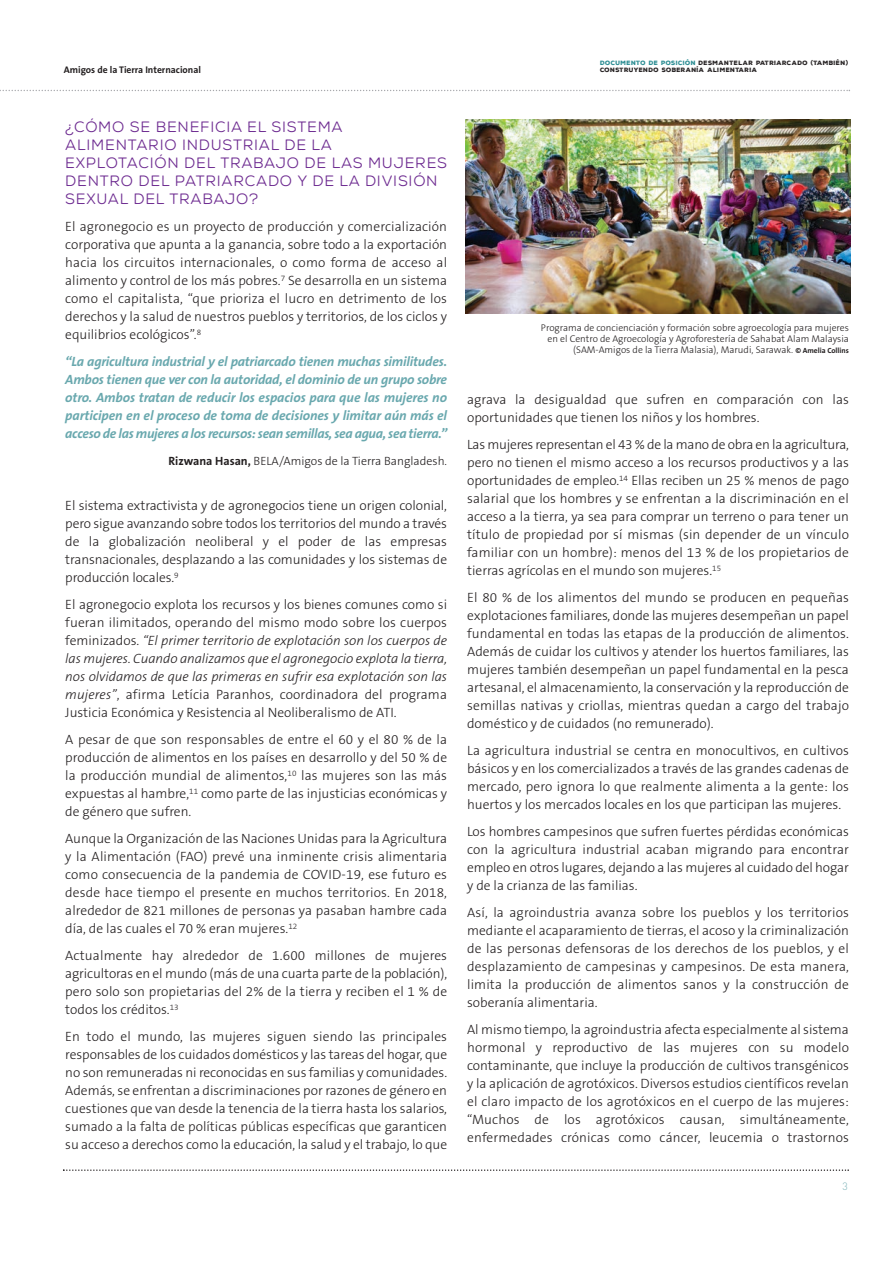
<style>
.page{position:relative;width:893px;height:1263px;background:#fff}
.page>*{position:absolute;margin:0;border:0;box-sizing:border-box;transform-origin:0 0}
.t1{font:15px/18px "Nexa Rust Sans";letter-spacing:.05em;color:#6e2c91}
.t2{font:300 13.5px/18px "The Sans B3";color:#231f20;text-align:justify}
.t3{font:italic 700 13.5px/18px "The Sans B7";letter-spacing:-.025em;color:#69a8ae;text-align:justify}
.t4{font:300 12px "The Sans B3";color:#231f20}
.t5{font:300 9.75px/11.2px "The Sans B3";color:#231f20;text-align:right}
.t6{font:700 9.6px "The Sans B7";color:#231f20}
.t7{font:6px/6.8px "Nexa Rust Sans Black 01";letter-spacing:.05em;color:#231f20}
.s1{color:#2a8c92}
.s2{font-family:"The Sans B7";font-weight:700}
.s3{font-style:italic}
.s4{font-family:"The Sans B7";font-weight:700;font-size:7.5px}
</style>
<div class="page">
<svg style="left:63px;top:1169px;width:786px;height:2px"></svg>
<svg style="left:0;top:90px;width:850px;height:1px"></svg>
<img style="left:466px;top:119px;width:384px;height:195px">
<p class="t6" style="left:64px;top:66px;width:139px">Amigos de la Tierra Internacional</p>
<p class="t7" style="left:600px;top:60px;width:249px"><span class="s1">DOCUMENTO DE POSICIÓN</span> DESMANTELAR PATRIARCADO (TAMBIÉN)<br>CONSTRUYENDO SOBERANÍA ALIMENTARIA</p>
<p class="t1" style="left:65px;top:118px;width:383px">¿CÓMO SE BENEFICIA EL SISTEMA<br>ALIMENTARIO INDUSTRIAL DE LA<br>EXPLOTACIÓN DEL TRABAJO DE LAS MUJERES<br>DENTRO DEL PATRIARCADO Y DE LA DIVISIÓN<br>SEXUAL DEL TRABAJO?</p>
<p class="t2" style="left:65px;top:219px;width:383px">El agronegocio es un proyecto de producción y comercialización corporativa que apunta a la ganancia, sobre todo a la exportación hacia los circuitos internacionales, o como forma de acceso al alimento y control de los más pobres.<sup>7</sup> Se desarrolla en un sistema como el capitalista, “que prioriza el lucro en detrimento de los derechos y la salud de nuestros pueblos y territorios, de los ciclos y equilibrios ecológicos”.<sup>8</sup></p>
<p class="t3" style="left:65px;top:353px;width:383px">“La agricultura industrial y el patriarcado tienen muchas similitudes.<br>Ambos tienen que ver con la autoridad, el dominio de un grupo sobre otro. Ambos tratan de reducir los espacios para que las mujeres no participen en el proceso de toma de decisiones y limitar aún más el acceso de las mujeres a los recursos: sean semillas, sea agua, sea tierra.”</p>
<p class="t4" style="left:168px;top:456px;width:280px"><span class="s2">Rizwana Hasan,</span> BELA/Amigos de la Tierra Bangladesh.</p>
<p class="t2" style="left:65px;top:498px;width:383px">El sistema extractivista y de agronegocios tiene un origen colonial, pero sigue avanzando sobre todos los territorios del mundo a través de la globalización neoliberal y el poder de las empresas transnacionales, desplazando a las comunidades y los sistemas de producción locales.<sup>9</sup></p>
<p class="t2" style="left:65px;top:597px;width:383px">El agronegocio explota los recursos y los bienes comunes como si fueran ilimitados, operando del mismo modo sobre los cuerpos feminizados. <span class="s3">“El primer territorio de explotación son los cuerpos de las mujeres. Cuando analizamos que el agronegocio explota la tierra, nos olvidamos de que las primeras en sufrir esa explotación son las mujeres”</span>, afirma Letícia Paranhos, coordinadora del programa Justicia Económica y Resistencia al Neoliberalismo de ATI.</p>
<p class="t2" style="left:65px;top:732px;width:383px">A pesar de que son responsables de entre el 60 y el 80 % de la producción de alimentos en los países en desarrollo y del 50 % de la producción mundial de alimentos,<sup>10</sup> las mujeres son las más expuestas al hambre,<sup>11</sup> como parte de las injusticias económicas y de género que sufren.</p>
<p class="t2" style="left:65px;top:831px;width:383px">Aunque la Organización de las Naciones Unidas para la Agricultura y la Alimentación (FAO) prevé una inminente crisis alimentaria como consecuencia de la pandemia de COVID-19, ese futuro es desde hace tiempo el presente en muchos territorios. En 2018, alrededor de 821 millones de personas ya pasaban hambre cada día, de las cuales el 70 % eran mujeres.<sup>12</sup></p>
<p class="t2" style="left:65px;top:948px;width:383px">Actualmente hay alrededor de 1.600 millones de mujeres agricultoras en el mundo (más de una cuarta parte de la población), pero solo son propietarias del 2% de la tierra y reciben el 1 % de todos los créditos.<sup>13</sup></p>
<p class="t2" style="left:65px;top:1029px;width:383px">En todo el mundo, las mujeres siguen siendo las principales responsables de los cuidados domésticos y las tareas del hogar, que no son remuneradas ni reconocidas en sus familias y comunidades.<br>Además, se enfrentan a discriminaciones por razones de género en cuestiones que van desde la tenencia de la tierra hasta los salarios, sumado a la falta de políticas públicas específicas que garanticen su acceso a derechos como la educación, la salud y el trabajo, lo que</p>
<p class="t5" style="left:541px;top:323px;width:309px">Programa de concienciación y formación sobre agroecología para mujeres en el Centro de Agroecología y Agroforestería de Sahabat Alam Malaysia (SAM-Amigos de la Tierra Malasia), Marudi, Sarawak. <span class="s4">© Amelia Collins</span></p>
<p class="t2" style="left:467px;top:391px;width:383px">agrava la desigualdad que sufren en comparación con las oportunidades que tienen los niños y los hombres.</p>
<p class="t2" style="left:467px;top:436px;width:383px">Las mujeres representan el 43 % de la mano de obra en la agricultura, pero no tienen el mismo acceso a los recursos productivos y a las oportunidades de empleo.<sup>14</sup> Ellas reciben un 25 % menos de pago salarial que los hombres y se enfrentan a la discriminación en el acceso a la tierra, ya sea para comprar un terreno o para tener un título de propiedad por sí mismas (sin depender de un vínculo familiar con un hombre): menos del 13 % de los propietarios de tierras agrícolas en el mundo son mujeres.<sup>15</sup></p>
<p class="t2" style="left:467px;top:590px;width:383px">El 80 % de los alimentos del mundo se producen en pequeñas explotaciones familiares, donde las mujeres desempeñan un papel fundamental en todas las etapas de la producción de alimentos.<br>Además de cuidar los cultivos y atender los huertos familiares, las mujeres también desempeñan un papel fundamental en la pesca artesanal, el almacenamiento, la conservación y la reproducción de semillas nativas y criollas, mientras quedan a cargo del trabajo doméstico y de cuidados (no remunerado).</p>
<p class="t2" style="left:467px;top:742px;width:383px">La agricultura industrial se centra en monocultivos, en cultivos básicos y en los comercializados a través de las grandes cadenas de mercado, pero ignora lo que realmente alimenta a la gente: los huertos y los mercados locales en los que participan las mujeres.</p>
<p class="t2" style="left:467px;top:823px;width:383px">Los hombres campesinos que sufren fuertes pérdidas económicas con la agricultura industrial acaban migrando para encontrar empleo en otros lugares, dejando a las mujeres al cuidado del hogar y de la crianza de las familias.</p>
<p class="t2" style="left:467px;top:905px;width:383px">Así, la agroindustria avanza sobre los pueblos y los territorios mediante el acaparamiento de tierras, el acoso y la criminalización de las personas defensoras de los derechos de los pueblos, y el desplazamiento de campesinas y campesinos. De esta manera, limita la producción de alimentos sanos y la construcción de soberanía alimentaria.</p>
<p class="t2" style="left:467px;top:1022px;width:383px">Al mismo tiempo, la agroindustria afecta especialmente al sistema hormonal y reproductivo de las mujeres con su modelo contaminante, que incluye la producción de cultivos transgénicos y la aplicación de agrotóxicos. Diversos estudios científicos revelan el claro impacto de los agrotóxicos en el cuerpo de las mujeres: “Muchos de los agrotóxicos causan, simultáneamente, enfermedades crónicas como cáncer, leucemia o trastornos</p>
</div>
